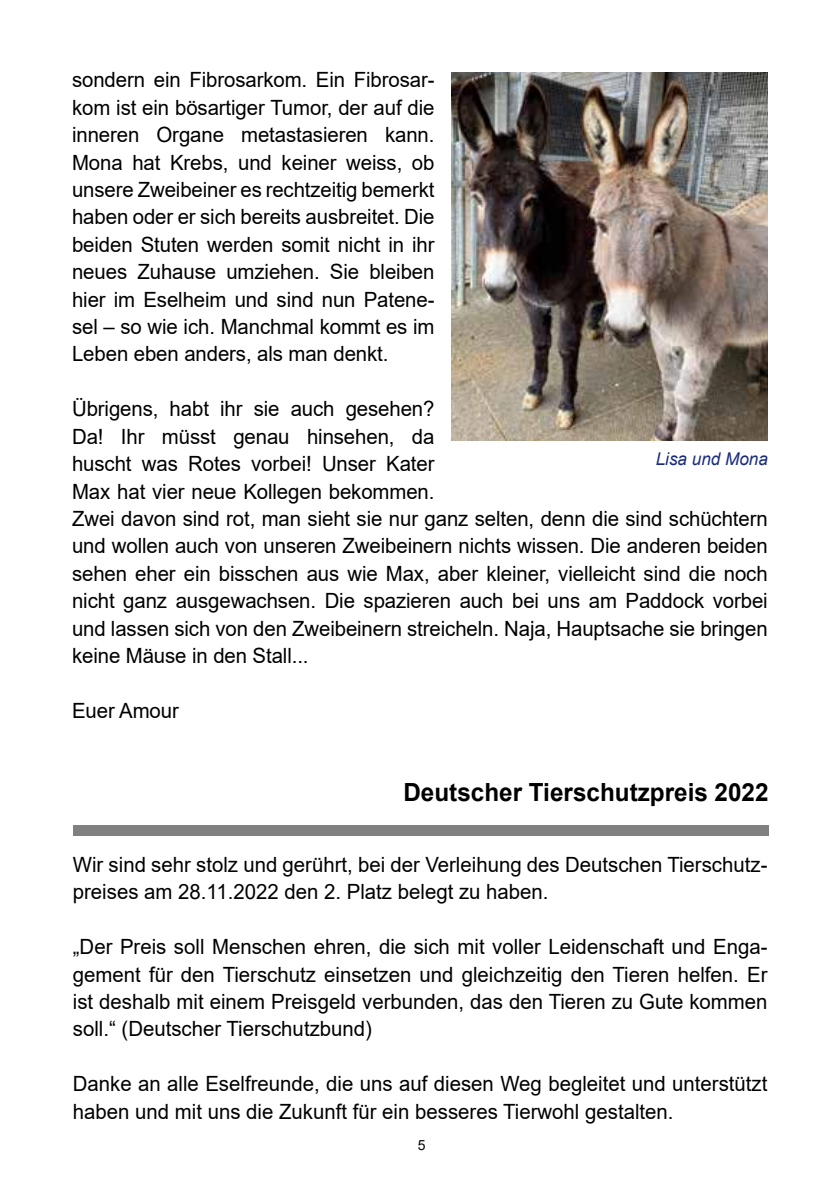
<style>
.page{position:relative;width:840px;height:1191px;background:#fff}
.page>*{position:absolute;margin:0;border:0;box-sizing:border-box;transform-origin:0 0}
.t1{font:700 25px "Arial";color:#000}
.t2{font:21px/27.4px "Arial";letter-spacing:-.005em;color:#000}
.t3{font:italic 17.6px "Arial";color:#1a2c7f}
.t4{font:14px "Arial";color:#000}
</style>
<div class="page">
<img style="left:451px;top:72px;width:316px;height:369px">
<div style="left:73px;top:825px;width:695px;height:11px;background:#808080"></div>
<p class="t2" style="left:72px;top:66px;width:364px;text-align:justify">sondern ein Fibrosarkom. Ein Fibrosar&shy;kom ist ein bösartiger Tumor, der auf die inneren Organe metastasieren kann.<br>Mona hat Krebs, und keiner weiss, ob unsere Zweibeiner es rechtzeitig bemerkt haben oder er sich bereits ausbreitet. Die beiden Stuten werden somit nicht in ihr neues Zuhause umziehen. Sie bleiben hier im Eselheim und sind nun Patene&shy;sel – so wie ich. Manchmal kommt es im Leben eben anders, als man denkt.</p>
<p class="t2" style="left:72px;top:395px;width:696px">Übrigens, habt ihr sie auch gesehen?<br>Da! Ihr müsst genau hinsehen, da<br>huscht was Rotes vorbei! Unser Kater<br>Max hat vier neue Kollegen bekommen.<br>Zwei davon sind rot, man sieht sie nur ganz selten, denn die sind schüchtern und wollen auch von unseren Zweibeinern nichts wissen. Die anderen beiden sehen eher ein bisschen aus wie Max, aber kleiner, vielleicht sind die noch nicht ganz ausgewachsen. Die spazieren auch bei uns am Paddock vorbei und lassen sich von den Zweibeinern streicheln. Naja, Hauptsache sie bringen keine Mäuse in den Stall...</p>
<p class="t2" style="left:72px;top:696px;width:108px">Euer Amour</p>
<p class="t3" style="left:655px;top:447px;width:113px">Lisa und Mona</p>
<p class="t1" style="left:403px;top:775px;width:366px">Deutscher Tierschutzpreis 2022</p>
<p class="t2" style="left:73px;top:850px;width:695px">Wir sind sehr stolz und gerührt, bei der Verleihung des Deutschen Tierschutz&shy;preises am 28.11.2022 den 2. Platz belegt zu haben.</p>
<p class="t2" style="left:73px;top:933px;width:695px;text-align:justify">„Der Preis soll Menschen ehren, die sich mit voller Leidenschaft und Enga&shy;gement für den Tierschutz einsetzen und gleichzeitig den Tieren helfen. Er ist deshalb mit einem Preisgeld verbunden, das den Tieren zu Gute kommen soll.“ (Deutscher Tierschutzbund)</p>
<p class="t2" style="left:73px;top:1070px;width:695px">Danke an alle Eselfreunde, die uns auf diesen Weg begleitet und unterstützt haben und mit uns die Zukunft für ein besseres Tierwohl gestalten.</p>
<p class="t4" style="left:417px;top:1135px;width:9px">5</p>
</div>
